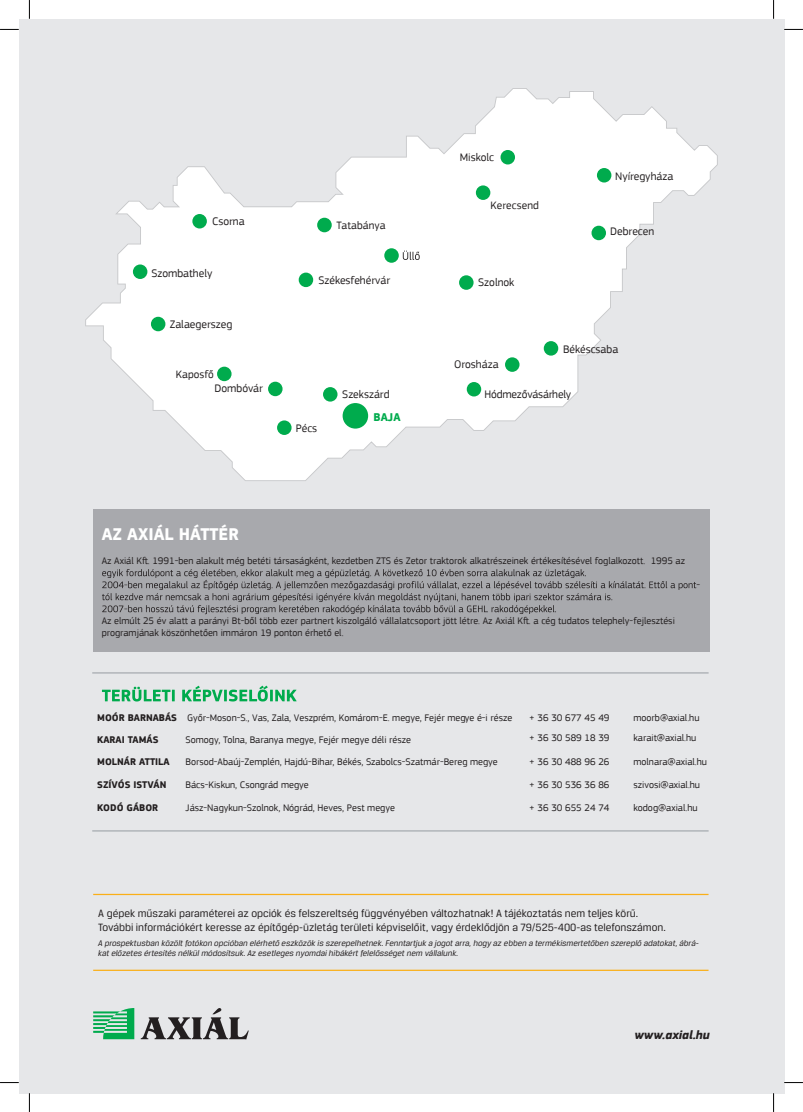
<style>
.page{position:relative;width:803px;height:1112px;background:#fff}
.page>*{position:absolute;margin:0;border:0;box-sizing:border-box;transform-origin:0 0}
.t1{font:700 17.5px "PF Square Sans Pro";color:#fff}
.t2{font:italic 700 12.5px "PF Square Sans Pro";color:#231f20}
.t3{font:700 11.62px "PF Square Sans Pro";color:#00ab4d}
.t4{font:11.5px "PF Square Sans Pro";color:#231f20}
.t5{font:11.25px/13.5px "Breuer Text";color:#231f20}
.t6{font:11.25px "PF Square Sans Pro";letter-spacing:.01em;color:#231f20}
.t7{font:10px/12px "PF Square Sans Pro";color:#231f20}
.t8{font:700 10px "PF Square Sans Pro";color:#231f20}
.t9{font:italic 8.75px/10.5px "Breuer Text";color:#231f20}
.s1{font-weight:700}
</style>
<div class="page">
<div style="left:19px;top:19px;width:765px;height:1073px;background:#e6e7e9"></div>
<hr style="left:93px;top:893px;width:615px;height:1px;background:#faaf18">
<hr style="left:93px;top:969px;width:615px;height:1px;background:#faaf18">
<svg style="left:93px;top:1008px;width:41px;height:30px"></svg>
<svg style="left:141px;top:1008px;width:108px;height:31px"></svg>
<div style="left:93px;top:509px;width:617px;height:143px;background:#a8a9ad"></div>
<svg style="left:0;top:29px;width:19px;height:1px"></svg>
<svg style="left:784px;top:29px;width:19px;height:1px"></svg>
<svg style="left:0;top:1082px;width:19px;height:1px"></svg>
<svg style="left:784px;top:1081px;width:19px;height:2px"></svg>
<svg style="left:29px;top:0;width:1px;height:19px"></svg>
<svg style="left:29px;top:1092px;width:1px;height:19px"></svg>
<svg style="left:773px;top:0;width:1px;height:19px"></svg>
<svg style="left:773px;top:1092px;width:1px;height:19px"></svg>
<svg style="left:102px;top:569px;width:594px;height:45px"></svg>
<svg style="left:102px;top:685px;width:195px;height:16px"></svg>
<hr style="left:92px;top:830px;width:617px;height:1px;background:#a6abb0">
<hr style="left:92px;top:672px;width:617px;height:1px;background:#a6abb0">
<svg style="left:86px;top:89px;width:631px;height:391px;fill:#fff"></svg>
<svg style="left:403px;top:250px;width:17px;height:10px"></svg>
<div style="left:133px;top:264px;width:14px;height:15px;background:#00ab4d;border-radius:50%"></div>
<div style="left:505px;top:357px;width:14px;height:15px;background:#00ab4d;border-radius:50%"></div>
<div style="left:384px;top:248px;width:15px;height:15px;background:#00ab4d;border-radius:50%"></div>
<div style="left:500px;top:150px;width:15px;height:14px;background:#00ab4d;border-radius:50%"></div>
<div style="left:268px;top:381px;width:15px;height:15px;background:#00ab4d;border-radius:50%"></div>
<div style="left:323px;top:387px;width:14px;height:14px;background:#00ab4d;border-radius:50%"></div>
<div style="left:277px;top:420px;width:15px;height:15px;background:#00ab4d;border-radius:50%"></div>
<div style="left:544px;top:341px;width:14px;height:14px;background:#00ab4d;border-radius:50%"></div>
<div style="left:459px;top:275px;width:15px;height:15px;background:#00ab4d;border-radius:50%"></div>
<div style="left:192px;top:214px;width:15px;height:14px;background:#00ab4d;border-radius:50%"></div>
<div style="left:299px;top:272px;width:14px;height:15px;background:#00ab4d;border-radius:50%"></div>
<div style="left:597px;top:168px;width:14px;height:14px;background:#00ab4d;border-radius:50%"></div>
<div style="left:151px;top:317px;width:14px;height:14px;background:#00ab4d;border-radius:50%"></div>
<div style="left:343px;top:403px;width:25px;height:25px;background:#00ab4d;border-radius:50%"></div>
<div style="left:591px;top:226px;width:15px;height:14px;background:#00ab4d;border-radius:50%"></div>
<div style="left:317px;top:218px;width:15px;height:14px;background:#00ab4d;border-radius:50%"></div>
<div style="left:476px;top:185px;width:14px;height:15px;background:#00ab4d;border-radius:50%"></div>
<div style="left:217px;top:366px;width:15px;height:15px;background:#00ab4d;border-radius:50%"></div>
<div style="left:467px;top:382px;width:14px;height:14px;background:#00ab4d;border-radius:50%"></div>
<p class="t4" style="left:212px;top:214px;width:34px">Csorna</p>
<p class="t4" style="left:151px;top:266px;width:63px">Szombathely</p>
<p class="t4" style="left:170px;top:317px;width:64px">Zalaegerszeg</p>
<p class="t6" style="left:176px;top:367px;width:40px">Kaposfő</p>
<p class="t4" style="left:214px;top:381px;width:50px">Dombóvár</p>
<p class="t6" style="left:336px;top:218px;width:51px">Tatabánya</p>
<p class="t4" style="left:318px;top:273px;width:73px">Székesfehérvár</p>
<p class="t4" style="left:342px;top:387px;width:49px">Szekszárd</p>
<p class="t4" style="left:296px;top:421px;width:23px">Pécs</p>
<p class="t3" style="left:373px;top:410px;width:29px">BAJA</p>
<p class="t4" style="left:460px;top:150px;width:36px">Miskolc</p>
<p class="t6" style="left:491px;top:198px;width:50px">Kerecsend</p>
<p class="t4" style="left:478px;top:276px;width:38px">Szolnok</p>
<p class="t4" style="left:454px;top:357px;width:46px">Orosháza</p>
<p class="t4" style="left:615px;top:169px;width:60px">Nyíregyháza</p>
<p class="t4" style="left:610px;top:224px;width:46px">Debrecen</p>
<p class="t4" style="left:563px;top:342px;width:57px">Békéscsaba</p>
<p class="t4" style="left:484px;top:387px;width:88px">Hódmezővásárhely</p>
<h1 class="t1" style="left:102px;top:524px;width:139px">AZ AXIÁL HÁTTÉR</h1>
<p class="t7" style="left:102px;top:555px;width:585px">Az Axiál Kſt. 1991-ben alakult még betéti társaságként, kezdetben ZTS és Zetor traktorok alkatrészeinek értékesítésével foglalkozott. 1995 az</p>
<p class="t7" style="left:696px;top:579px;width:5px">-</p>
<p class="t7" style="left:102px;top:615px;width:575px">Az elmúlt 25 év alatt a parányi Bt-ből több ezer partnert kiszolgáló vállalatcsoport jött létre. Az Axiál Kſt. a cég tudatos telephely-fejlesztési programjának köszönhetően immáron 19 ponton érhető el.</p>
<p class="t7" style="left:97px;top:712px;width:417px"><span class="s1">MOÓR BARNABÁS</span> Győr-Moson-S., Vas, Zala, Veszprém, Komárom-E. megye, Fejér megye é-i része</p>
<p class="t7" style="left:529px;top:712px;width:82px">+ 36 30 677 45 49</p>
<p class="t7" style="left:633px;top:712px;width:67px">moorb@axial.hu</p>
<p class="t8" style="left:97px;top:733px;width:63px">KARAI TAMÁS</p>
<p class="t7" style="left:186px;top:733px;width:227px">Somogy, Tolna, Baranya megye, Fejér megye déli része</p>
<p class="t7" style="left:529px;top:732px;width:82px">+ 36 30 589 18 39</p>
<p class="t7" style="left:633px;top:732px;width:64px">karait@axial.hu</p>
<p class="t8" style="left:97px;top:755px;width:74px">MOLNÁR ATTILA</p>
<p class="t7" style="left:186px;top:755px;width:314px">Borsod-Abaúj-Zemplén, Hajdú-Bihar, Békés, Szabolcs-Szatmár-Bereg megye</p>
<p class="t7" style="left:529px;top:755px;width:82px">+ 36 30 488 96 26</p>
<p class="t7" style="left:633px;top:755px;width:75px">molnara@axial.hu</p>
<p class="t8" style="left:97px;top:778px;width:71px">SZÍVÓS ISTVÁN</p>
<p class="t7" style="left:186px;top:778px;width:125px">Bács-Kiskun, Csongrád megye</p>
<p class="t7" style="left:529px;top:778px;width:82px">+ 36 30 536 36 86</p>
<p class="t7" style="left:633px;top:778px;width:68px">szivosi@axial.hu</p>
<p class="t8" style="left:97px;top:801px;width:63px">KODÓ GÁBOR</p>
<p class="t7" style="left:186px;top:801px;width:211px">Jász-Nagykun-Szolnok, Nógrád, Heves, Pest megye</p>
<p class="t7" style="left:529px;top:801px;width:82px">+ 36 30 655 24 74</p>
<p class="t7" style="left:633px;top:801px;width:66px">kodog@axial.hu</p>
<p class="t5" style="left:98px;top:906px;width:569px">A gépek műszaki paraméterei az opciók és felszereltség függvényében változhatnak! A tájékoztatás nem teljes körű.<br>További információkért keresse az építőgép-üzletág területi képviselőit, vagy érdeklődjön a 79/525-400-as telefonszámon.</p>
<p class="t9" style="left:98px;top:937px;width:602px">A prospektusban közölt fotókon opcióban elérhető eszközök is szerepelhetnek. Fenntartjuk a jogot arra, hogy az ebben a termékismertetőben szereplő adatokat, ábrá&shy;kat előzetes értesítés nélkül módosítsuk. Az esetleges nyomdai hibákért felelősséget nem vállalunk.</p>
<p class="t2" style="left:634px;top:1027px;width:77px">www.axial.hu</p>
</div>
